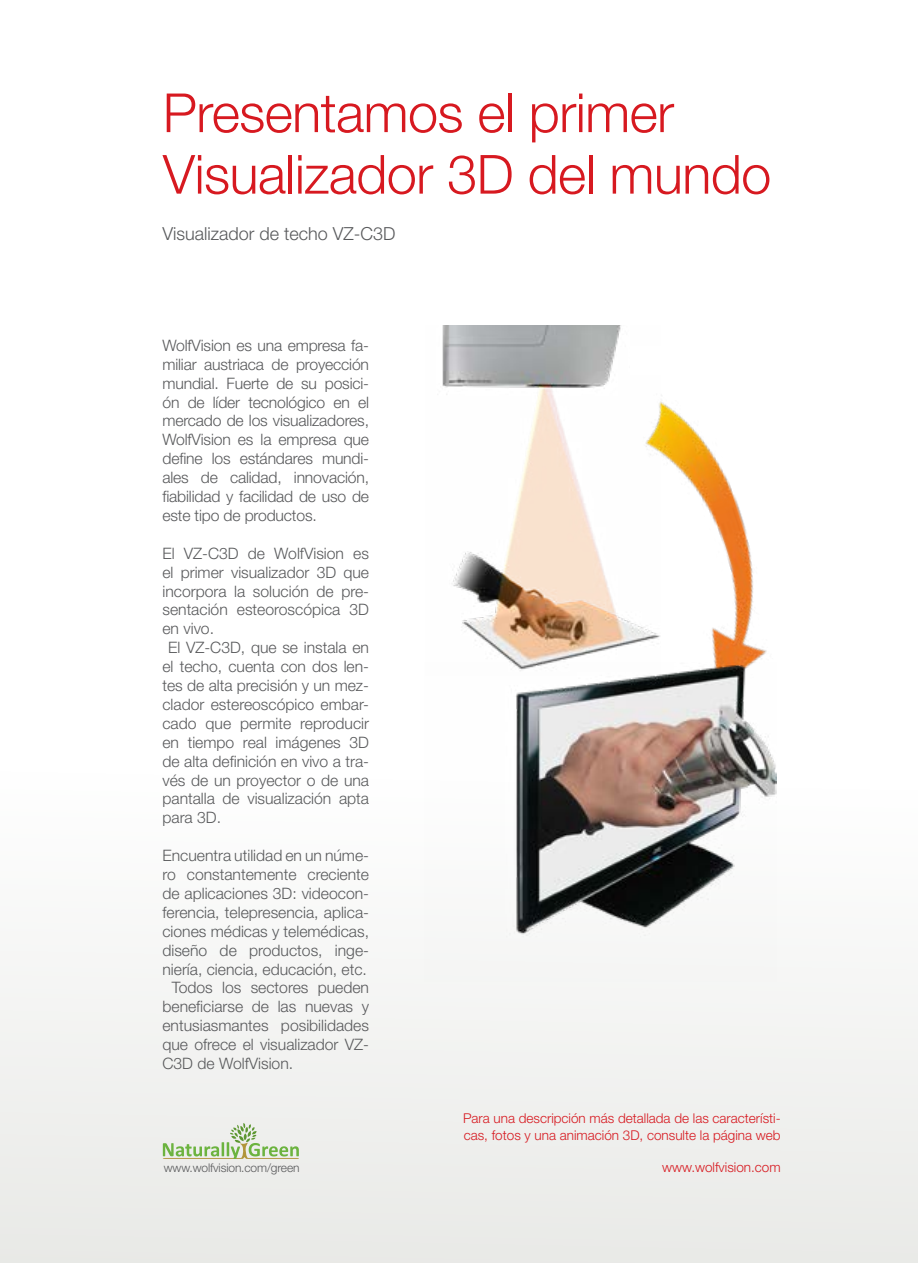
<style>
.page{position:relative;width:918px;height:1263px;background:#fff}
.page>*{position:absolute;margin:0;border:0;box-sizing:border-box;transform-origin:0 0}
.t1{font:300 54px/61.5px "Helvetica Neue LT Pro";letter-spacing:-.01em;color:#d71920}
.t2{font:300 18px "Helvetica Neue LT Pro";color:#58595b}
.t3{font:300 15.75px/18.9px "Helvetica Neue LT Pro";color:#58595b;text-align:justify}
.t4{font:300 13.5px/16.2px "Helvetica Neue LT Pro";color:#d71920}
.t5{font:300 12px "Helvetica Neue LT Pro";letter-spacing:-.01em;color:#58595b}
</style>
<div class="page">
<div style="left:0;top:671px;width:918px;height:592px;background:linear-gradient(to bottom,#fff,#e9eae7)"></div>
<img style="left:442px;top:325px;width:137px;height:337px">
<img style="left:579px;top:325px;width:242px;height:431px">
<svg style="left:163px;top:1123px;width:136px;height:36px;background:#d3dfc5"></svg>
<img style="left:424px;top:662px;width:352px;height:319px">
<div style="left:630px;top:346px;width:37px;height:28px;background:#fff"></div>
<h1 class="t1" style="left:163px;top:81px;width:610px">Presentamos el primer<br>Visualizador 3D del mundo</h1>
<p class="t2" style="left:162px;top:223px;width:235px">Visualizador de techo VZ-C3D</p>
<p class="t3" style="left:162px;top:335px;width:208px">WolfVision es una empresa fa&shy;miliar austriaca de proyección mundial. Fuerte de su posici&shy;ón de líder tecnológico en el mercado de los visualizadores, WolfVision es la empresa que define los estándares mundi&shy;ales de calidad, innovación, fiabilidad y facilidad de uso de este tipo de productos.</p>
<p class="t3" style="left:162px;top:543px;width:208px">El VZ-C3D de WolfVision es</p>
<p class="t3" style="left:162px;top:562px;width:208px">el primer visualizador 3D que</p>
<p class="t3" style="left:162px;top:581px;width:208px">incorpora la solución de pre-</p>
<p class="t3" style="left:162px;top:600px;width:208px">sentación esteoroscópica 3D</p>
<p class="t3" style="left:162px;top:619px;width:53px">en vivo.</p>
<p class="t3" style="left:168px;top:638px;width:202px">El VZ-C3D, que se instala en</p>
<p class="t3" style="left:162px;top:657px;width:208px">el techo, cuenta con dos len-</p>
<p class="t3" style="left:162px;top:676px;width:208px">tes de alta precisión y un mez-</p>
<p class="t3" style="left:162px;top:694px;width:208px">clador estereoscópico embar-</p>
<p class="t3" style="left:162px;top:713px;width:208px">cado que permite reproducir</p>
<p class="t3" style="left:162px;top:732px;width:208px">en tiempo real imágenes 3D</p>
<p class="t3" style="left:162px;top:751px;width:208px">de alta definición en vivo a tra-</p>
<p class="t3" style="left:162px;top:770px;width:208px">vés de un proyector o de una</p>
<p class="t3" style="left:162px;top:789px;width:208px">pantalla de visualización apta</p>
<p class="t3" style="left:162px;top:808px;width:60px">para 3D.</p>
<p class="t3" style="left:162px;top:846px;width:208px">Encuentra utilidad en un núme-</p>
<p class="t3" style="left:162px;top:865px;width:208px">ro constantemente creciente</p>
<p class="t3" style="left:162px;top:883px;width:208px">de aplicaciones 3D: videocon-</p>
<p class="t3" style="left:162px;top:902px;width:208px">ferencia, telepresencia, aplica-</p>
<p class="t3" style="left:162px;top:921px;width:208px">ciones médicas y telemédicas,</p>
<p class="t3" style="left:162px;top:940px;width:208px">diseño de productos, inge-</p>
<p class="t3" style="left:162px;top:959px;width:206px">niería, ciencia, educación, etc.</p>
<p class="t3" style="left:172px;top:978px;width:199px">Todos los sectores pueden</p>
<p class="t3" style="left:162px;top:997px;width:208px">beneficiarse de las nuevas y</p>
<p class="t3" style="left:162px;top:1016px;width:208px">entusiasmantes posibilidades</p>
<p class="t3" style="left:162px;top:1035px;width:208px">que ofrece el visualizador VZ-</p>
<p class="t3" style="left:162px;top:1054px;width:132px">C3D de WolfVision.</p>
<p class="t5" style="left:164px;top:1160px;width:137px">www.wolfvision.com/green</p>
<p class="t4" style="left:463px;top:1110px;width:319px">Para una descripción más detallada de las característi&shy;cas, fotos y una animación 3D, consulte la página web</p>
<p class="t4" style="left:662px;top:1159px;width:120px">www.wolfvision.com</p>
</div>
